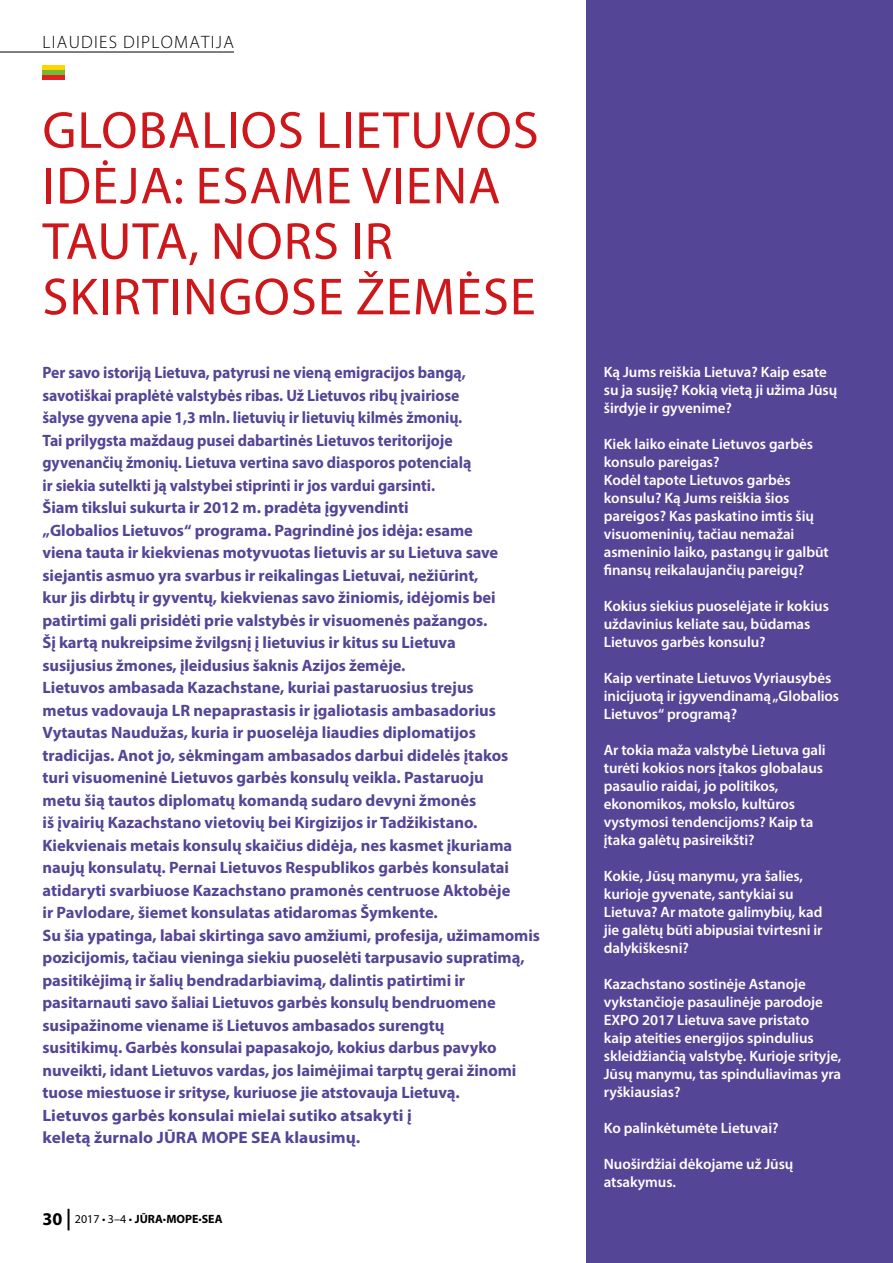
<style>
.page{position:relative;width:893px;height:1263px;background:#fff}
.page>*{position:absolute;margin:0;border:0;box-sizing:border-box;transform-origin:0 0}
.t1{font:52.5px/55.5px "Myriad Pro";letter-spacing:.02em;color:#cd171a}
.t2{font:300 18px "Myriad Pro";color:#000}
.t3{font:700 16.5px/22.5px "Myriad Pro";letter-spacing:-.005em;color:#554596;scale:.95 1}
.t4{font:600 15px/18px "Myriad Pro";letter-spacing:-.005em;color:#fff}
.t5{font:12px "Myriad Pro";color:#000}
.s1{font-weight:700;font-size:18px}
.s2{font-weight:700;font-size:21.6px}
.s3{font-weight:700}
</style>
<div class="page">
<div style="left:587px;top:0;width:306px;height:1263px;background:#554596"></div>
<hr style="left:0;top:52px;width:234px;height:1px;background:#000">
<div style="left:43px;top:65px;width:22px;height:5px;background:#ffd300"></div>
<div style="left:43px;top:70px;width:22px;height:5px;background:#76b837"></div>
<div style="left:43px;top:75px;width:22px;height:5px;background:#e51f22"></div>
<p class="t2" style="left:43px;top:31px;width:20px">LIAUDIES</p>
<p class="t2" style="left:123px;top:31px;width:11px">DIPLOMATIJA</p>
<h1 class="t1" style="left:43px;top:102px;width:153px">GLOBALIO</h1>
<h1 class="t1" style="left:43px;top:102px;width:498px;text-indent:235px">S LIETUVOS<br>ID ĖJA:ESAME</h1>
<h1 class="t1" style="left:43px;top:157px;width:452px;text-indent:319px">VIENA<br>TA UTA, NORS IR<br>SKIRTI</h1>
<h1 class="t1" style="left:183px;top:268px;width:206px">NGOSE ŽEM</h1>
<h1 class="t1" style="left:456px;top:268px;width:75px">ĖSE</h1>
<p class="t3" style="left:43px;top:361px;width:525px">Per savo istoriją Lietuva, patyrusi ne vieną emigracijos bangą,<br>savotiškai praplėtė valstybės ribas. Už Lietuvos ribų įvairiose<br>šalyse gyvena apie 1,3 mln. lietuvių ir lietuvių kilmės žmonių.<br>Tai prilygsta maždaug pusei dabartinės Lietuvos teritorijoje<br>gyvenančių žmonių. Lietuva vertina savo diasporos potencialą<br>ir siekia sutelkti ją valstybei stiprinti ir jos vardui garsinti.<br>Šiam tikslui sukurta ir 2012 m. pradėta įgyvendinti<br>„Globalios Lietuvos“ programa. Pagrindinė jos idėja: esame<br>viena tauta ir kiekvienas motyvuotas lietuvis ar su Lietuva save siejantis asmuo yra svarbus ir reikalingas Lietuvai, nežiūrint,<br>kur jis dirbtų ir gyventų, kiekvienas savo žiniomis, idėjomis bei patirtimi gali prisidėti prie valstybės ir visuomenės pažangos.<br>Šį kartą nukreipsime žvilgsnį į lietuvius ir kitus su Lietuva<br>susijusius žmones, įleidusius šaknis Azijos žemėje.<br>Lietuvos ambasada Kazachstane, kuriai pastaruosius trejus<br>metus vadovauja LR nepaprastasis ir įgaliotasis ambasadorius Vytautas Naudužas, kuria ir puoselėja liaudies diplomatijos tradicijas. Anot jo, sėkmingam ambasados darbui didelės įtakos<br>turi visuomeninė Lietuvos garbės konsulų veikla. Pastaruoju<br>metu šią tautos diplomatų komandą sudaro devyni žmonės<br>iš įvairių Kazachstano vietovių bei Kirgizijos ir Tadžikistano.<br>Kiekvienais metais konsulų skaičius didėja, nes kasmet įkuriama naujų konsulatų. Pernai Lietuvos Respublikos garbės konsulatai atidaryti svarbiuose Kazachstano pramonės centruose Aktobėje<br>ir Pavlodare, šiemet konsulatas atidaromas Šymkente.<br>Su šia ypatinga, labai skirtinga savo amžiumi, profesija, užimamomis pozicijomis, tačiau vieninga siekiu puoselėti tarpusavio supratimą, pasitikėjimą ir šalių bendradarbiavimą, dalintis patirtimi ir pasitarnauti savo šaliai Lietuvos garbės konsulų bendruomene susipažinome viename iš Lietuvos ambasados surengtų<br>susitikimų. Garbės konsulai papasakojo, kokius darbus pavyko nuveikti, idant Lietuvos vardas, jos laimėjimai tarptų gerai žinomi tuose miestuose ir srityse, kuriuose jie atstovauja Lietuvą.<br>Lietuvos garbės konsulai mielai sutiko atsakyti į<br>keletą žurnalo JŪRA MOPE SEA klausimų.</p>
<p class="t4" style="left:604px;top:363px;width:235px">Ką Jums reiškia Lietuva? Kaip esate su ja susiję? Kokią vietą ji užima Jūsų širdyje ir gyvenime?</p>
<p class="t4" style="left:604px;top:435px;width:226px">Kiek laiko einate Lietuvos garbės konsulo pareigas?<br>Kodėl tapote Lietuvos garbės konsulu? Ką Jums reiškia šios pareigos? Kas paskatino imtis šių visuomeninių, tačiau nemažai asmeninio laiko, pastangų ir galbūt finansų reikalaujančių pareigų?</p>
<p class="t4" style="left:604px;top:597px;width:227px">Kokius siekius puoselėjate ir kokius uždavinius keliate sau, būdamas<br>Lietuvos garbės konsulu?</p>
<p class="t4" style="left:604px;top:669px;width:237px">Kaip vertinate Lietuvos Vyriausybės inicijuotą ir įgyvendinamą „Globalios<br>Lietuvos“ programą?</p>
<p class="t4" style="left:604px;top:741px;width:223px">Ar tokia maža valstybė Lietuva gali turėti kokios nors įtakos globalaus pasaulio raidai, jo politikos, ekonomikos, mokslo, kultūros vystymosi tendencijoms? Kaip ta įtaka galėtų pasireikšti?</p>
<p class="t4" style="left:604px;top:867px;width:220px">Kokie, Jūsų manymu, yra šalies, kurioje gyvenate, santykiai su<br>Lietuva? Ar matote galimybių, kad jie galėtų būti abipusiai tvirtesni ir dalykiškesni?</p>
<p class="t4" style="left:604px;top:975px;width:239px">Kazachstano sostinėje Astanoje vykstančioje pasaulinėje parodoje EXPO 2017 Lietuva save pristato<br>kaip ateities energijos spindulius skleidžiančią valstybę. Kurioje srityje, Jūsų manymu, tas spinduliavimas yra ryškiausias?</p>
<p class="t4" style="left:604px;top:1119px;width:176px">Ko palinkėtumėte Lietuvai?</p>
<p class="t4" style="left:604px;top:1155px;width:191px">Nuoširdžiai dėkojame už Jūsų atsakymus.</p>
<p class="t5" style="left:43px;top:1211px;width:182px"><span class="s1">30</span> <span class="s2">|</span> 2017 • 3–4 • <span class="s3">JŪRA</span>•<span class="s3">МОРЕ</span>•<span class="s3">SEA</span></p>
</div>
